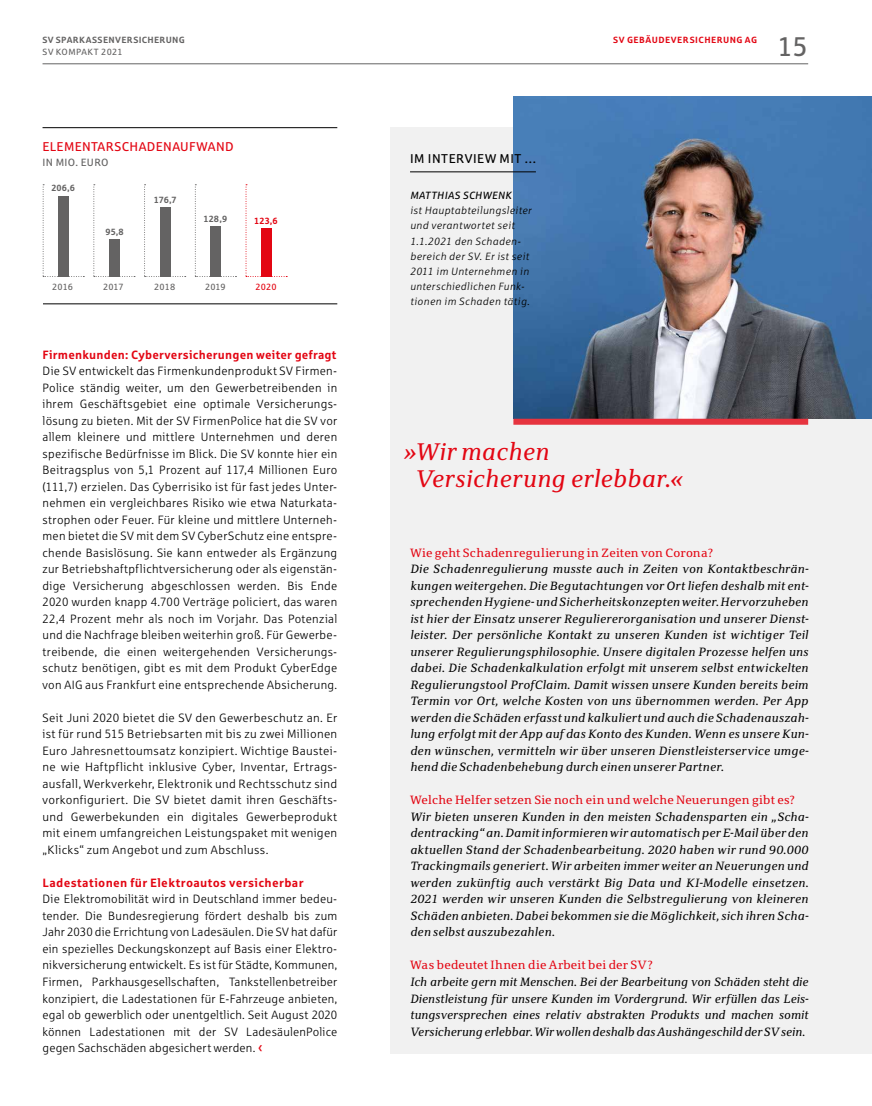
<style>
.page{position:relative;width:872px;height:1106px;background:#fff}
.page>*{position:absolute;margin:0;border:0;box-sizing:border-box;transform-origin:0 0}
.t1{font:27px "Sparkasse";color:#646363}
.t2{font:italic 24px/27px "Sparkasse Serif";letter-spacing:.02em;color:#e30613}
.t3{font:12.75px "Sparkasse";letter-spacing:.025em;color:#e30613}
.t4{font:12.75px "Sparkasse";letter-spacing:.04em;color:#000}
.t5{font:300 12px/16.5px "Sparkasse";letter-spacing:.025em;color:#000;text-align:justify}
.t6{font:italic 12px/16.5px "Sparkasse Serif";letter-spacing:.02em;color:#000;text-align:justify}
.t7{font:12px "Sparkasse Serif";letter-spacing:.02em;color:#e30613}
.t8{font:700 12px "Sparkasse";letter-spacing:.025em;color:#e30613}
.t9{font:italic 300 10.5px/15px "Sparkasse";letter-spacing:.04em;color:#000}
.t10{font:italic 10.5px "Sparkasse";letter-spacing:.035em;color:#000}
.t11{font:10.5px "Sparkasse";letter-spacing:.035em;color:#646363}
.t12{font:700 9px "Sparkasse";letter-spacing:.035em;color:#646363}
.t13{font:700 9px "Sparkasse";letter-spacing:.05em;color:#e30613}
.t14{font:9px "Sparkasse";letter-spacing:.005em;color:#646363}
.t15{font:9px "Sparkasse";letter-spacing:.04em;color:#646363}
.t16{font:9px "Sparkasse";color:#e30613}
.s1{font-weight:400;font-size:15px;color:#e30613}
</style>
<div class="page">
<div style="left:391px;top:128px;width:481px;height:926px;background:#f1f1f1"></div>
<img style="left:513px;top:97px;width:359px;height:321px">
<hr style="left:43px;top:127px;width:294px;height:1px;background:#000">
<svg style="left:43px;top:184px;width:41px;height:93px"></svg>
<svg style="left:93px;top:184px;width:42px;height:93px"></svg>
<svg style="left:144px;top:184px;width:42px;height:93px"></svg>
<svg style="left:195px;top:184px;width:41px;height:93px"></svg>
<svg style="left:246px;top:184px;width:41px;height:93px"></svg>
<div style="left:58px;top:196px;width:11px;height:81px;background:#646363"></div>
<div style="left:109px;top:239px;width:11px;height:38px;background:#646363"></div>
<div style="left:261px;top:228px;width:10px;height:49px;background:#e30613"></div>
<hr style="left:43px;top:303px;width:294px;height:1px;background:#000">
<div style="left:160px;top:208px;width:11px;height:69px;background:#646363"></div>
<div style="left:210px;top:226px;width:11px;height:51px;background:#646363"></div>
<hr style="left:410px;top:171px;width:126px;height:1px;background:#000">
<hr style="left:43px;top:63px;width:765px;height:1px;background:#646363">
<div style="left:513px;top:419px;width:295px;height:6px;background:#e6343f"></div>
<p class="t12" style="left:43px;top:34px;width:144px">SV SPARKASSENVERSICHERUNG</p>
<p class="t15" style="left:43px;top:46px;width:82px">SV KOMPAKT 2021</p>
<p class="t3" style="left:43px;top:140px;width:193px">ELEMENTARSCHADENAUFWAND</p>
<p class="t11" style="left:43px;top:157px;width:68px">IN MIO. EURO</p>
<p class="t12" style="left:51px;top:183px;width:25px">206,6</p>
<p class="t12" style="left:105px;top:227px;width:20px">95,8</p>
<p class="t12" style="left:154px;top:195px;width:24px">176,7</p>
<p class="t12" style="left:203px;top:214px;width:25px">128,9</p>
<p class="t13" style="left:254px;top:216px;width:25px">123,6</p>
<p class="t14" style="left:52px;top:282px;width:22px">2016</p>
<p class="t14" style="left:103px;top:282px;width:22px">2017</p>
<p class="t14" style="left:154px;top:282px;width:22px">2018</p>
<p class="t16" style="left:256px;top:282px;width:23px">2020</p>
<p class="t14" style="left:205px;top:282px;width:22px">2019</p>
<p class="t8" style="left:43px;top:348px;width:295px">Firmenkunden: Cyberversicherungen weiter gefragt</p>
<p class="t5" style="left:43px;top:363px;width:296px">Die SV entwickelt das Firmenkundenprodukt SV Firmen-Police ständig weiter, um den Gewerbetreibenden in ihrem Geschäftsgebiet eine optimale Versicherungs&shy;lösung zu bieten. Mit der SV FirmenPolice hat die SV vor allem kleinere und mittlere Unternehmen und deren spezifische Bedürfnisse im Blick. Die SV konnte hier ein Beitragsplus von 5,1 Prozent auf 117,4 Millionen Euro (111,7) erzielen. Das Cyberrisiko ist für fast jedes Unter&shy;nehmen ein vergleichbares Risiko wie etwa Naturkata&shy;strophen oder Feuer. Für kleine und mittlere Unterneh&shy;men bietet die SV mit dem SV CyberSchutz eine entspre&shy;chende Basislösung. Sie kann entweder als Ergänzung zur Betriebshaftpflichtversicherung oder als eigenstän&shy;dige Versicherung abgeschlossen werden. Bis Ende 2020 wurden knapp 4.700 Verträge policiert, das waren 22,4 Prozent mehr als noch im Vorjahr. Das Potenzial und die Nachfrage bleiben weiterhin groß. Für Gewerbe&shy;treibende, die einen weitergehenden Versicherungs&shy;schutz benötigen, gibt es mit dem Produkt CyberEdge von AIG aus Frankfurt eine entsprechende Absicherung.</p>
<p class="t5" style="left:43px;top:709px;width:296px">Seit Juni 2020 bietet die SV den Gewerbeschutz an. Er ist für rund 515 Betriebsarten mit bis zu zwei Millionen Euro Jahresnettoumsatz konzipiert. Wichtige Baustei&shy;ne wie Haftpflicht inklusive Cyber, Inventar, Ertrags&shy;ausfall, Werkverkehr, Elektronik und Rechtsschutz sind vorkonfiguriert. Die SV bietet damit ihren Geschäfts&shy;und Gewerbekunden ein digitales Gewerbeprodukt mit einem umfangreichen Leistungspaket mit wenigen „Klicks“ zum Angebot und zum Abschluss.</p>
<p class="t8" style="left:43px;top:876px;width:262px">Ladestationen für Elektroautos versicherbar</p>
<p class="t5" style="left:43px;top:891px;width:296px">Die Elektromobilität wird in Deutschland immer bedeu&shy;tender. Die Bundesregierung fördert deshalb bis zum Jahr 2030 die Errichtung von Ladesäulen. Die SV hat dafür ein spezielles Deckungskonzept auf Basis einer Elektro&shy;nikversicherung entwickelt. Es ist für Städte, Kommunen, Firmen, Parkhausgesellschaften, Tankstellenbetreiber konzipiert, die Ladestationen für E-Fahrzeuge anbieten, egal ob gewerblich oder unentgeltlich. Seit August 2020 können Ladestationen mit der SV LadesäulenPolice gegen Sachschäden abgesichert werden. <span class="s1">‹</span></p>
<p class="t4" style="left:410px;top:151px;width:127px">IM INTERVIEW MIT ...</p>
<p class="t10" style="left:410px;top:190px;width:103px">MATTHIAS SCHWENK</p>
<p class="t9" style="left:410px;top:203px;width:123px">ist Hauptabteilungsleiter und verantwortet seit<br>1.1.2021 den Schaden&shy;bereich der SV. Er ist seit<br>2011 im Unternehmen in unterschiedlichen Funk&shy;tionen im Schaden tätig.</p>
<p class="t13" style="left:613px;top:34px;width:145px">SV GEBÄUDEVERSICHERUNG AG</p>
<h1 class="t1" style="left:777px;top:31px;width:32px">15</h1>
<h2 class="t2" style="left:415px;top:438px;width:268px;text-indent:-12px">»Wir machen<br>Versicherung erlebbar.«</h2>
<p class="t7" style="left:410px;top:546px;width:304px">Wie geht Schadenregulierung in Zeiten von Corona?</p>
<p class="t6" style="left:410px;top:561px;width:400px">Die Schadenregulierung musste auch in Zeiten von Kontaktbeschrän&shy;kungen weitergehen. Die Begutachtungen vor Ort liefen deshalb mit ent&shy;sprechenden Hygiene- und Sicherheitskonzepten weiter. Hervorzuheben ist hier der Einsatz unserer Reguliererorganisation und unserer Dienst&shy;leister. Der persönliche Kontakt zu unseren Kunden ist wichtiger Teil unserer Regulierungsphilosophie. Unsere digitalen Prozesse helfen uns dabei. Die Schadenkalkulation erfolgt mit unserem selbst entwickelten Regulierungstool ProfClaim. Damit wissen unsere Kunden bereits beim Termin vor Ort, welche Kosten von uns übernommen werden. Per App werden die Schäden erfasst und kalkuliert und auch die Schadenauszah&shy;lung erfolgt mit der App auf das Konto des Kunden. Wenn es unsere Kun&shy;den wünschen, vermitteln wir über unseren Dienstleisterservice umge&shy;hend die Schadenbehebung durch einen unserer Partner.</p>
<p class="t7" style="left:410px;top:793px;width:386px">Welche Helfer setzen Sie noch ein und welche Neuerungen gibt es?</p>
<p class="t6" style="left:410px;top:808px;width:400px">Wir bieten unseren Kunden in den meisten Schadensparten ein „Scha&shy;dentracking“ an. Damit informieren wir automatisch per E-Mail über den aktuellen Stand der Schadenbearbeitung. 2020 haben wir rund 90.000<br>Trackingmails generiert. Wir arbeiten immer weiter an Neuerungen und werden zukünftig auch verstärkt Big Data und KI-Modelle einsetzen.<br>2021 werden wir unseren Kunden die Selbstregulierung von kleineren Schäden anbieten. Dabei bekommen sie die Möglichkeit, sich ihren Scha&shy;den selbst auszubezahlen.</p>
<p class="t7" style="left:410px;top:958px;width:244px">Was bedeutet Ihnen die Arbeit bei der SV?</p>
<p class="t6" style="left:410px;top:973px;width:400px">Ich arbeite gern mit Menschen. Bei der Bearbeitung von Schäden steht die Dienstleistung für unsere Kunden im Vordergrund. Wir erfüllen das Leis&shy;tungsversprechen eines relativ abstrakten Produkts und machen somit Versicherung erlebbar. Wir wollen deshalb das Aushängeschild der SV sein.</p>
</div>
